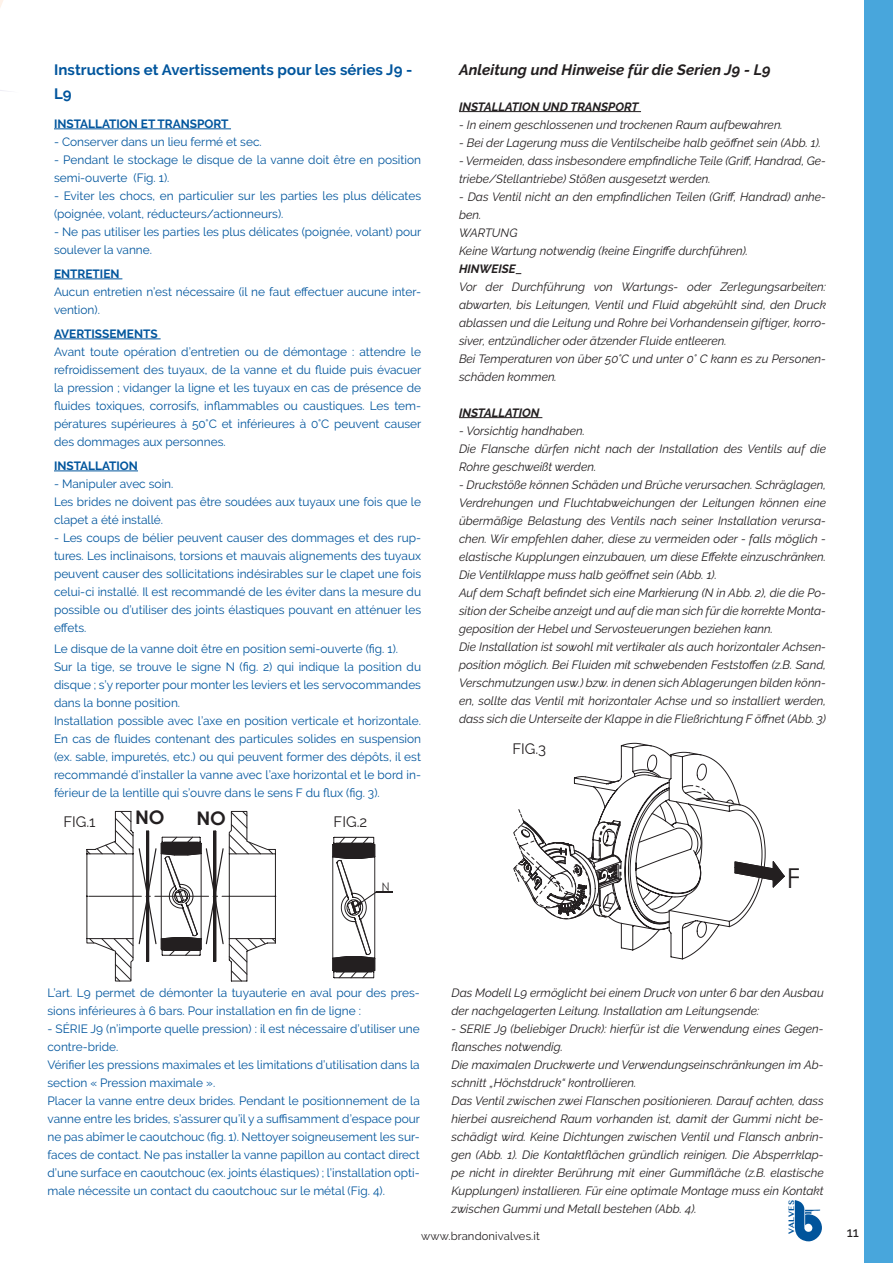
<style>
.page{position:relative;width:893px;height:1263px;background:#fff}
.page>*{position:absolute;margin:0;border:0;box-sizing:border-box;transform-origin:0 0}
.t1{font:27.45px "Century Gothic";color:#231f20}
.t2{font:700 18.75px "Century Gothic";color:#231f20}
.t3{font:700 15px/24px "Raleway";letter-spacing:.005em;color:#01559d}
.t4{font:italic 700 15px "Raleway";letter-spacing:.005em;color:#231f20}
.t5{font:15px "Raleway";color:#231f20}
.t6{font:500 13.5px "Raleway";color:#231f20}
.t7{font:italic 12px/18px "Raleway";color:#231f20}
.t8{font:12px/18px "Raleway";color:#01559d}
.t9{font:700 12px "Raleway";color:#01559d}
.t10{font:italic 700 12px "Raleway";color:#231f20}
.t11{font:11.85px "Century Gothic";color:#231f20;scale:.88 1}
.t12{font:11.25px "Raleway";letter-spacing:.01em;color:#231f20}
.t13{font:700 7.8px "Lao MN";color:#01549b}
</style>
<div class="page">
<svg style="left:0;top:0;width:10px;height:92px"></svg>
<svg style="left:794px;top:1200px;width:28px;height:41px"></svg>
<div style="left:864px;top:0;width:29px;height:1263px;background:#48a6dc"></div>
<hr style="left:54px;top:129px;width:177px;height:1px;background:#01559d">
<hr style="left:54px;top:279px;width:68px;height:1px;background:#01559d">
<hr style="left:54px;top:339px;width:107px;height:1px;background:#01559d">
<hr style="left:54px;top:471px;width:84px;height:1px;background:#01559d">
<hr style="left:459px;top:111px;width:182px;height:1px;background:#231f20">
<hr style="left:459px;top:417px;width:83px;height:1px;background:#231f20">
<svg style="left:332px;top:836px;width:61px;height:143px"></svg>
<svg style="left:86px;top:810px;width:191px;height:172px"></svg>
<svg style="left:620px;top:742px;width:96px;height:218px"></svg>
<svg style="left:513px;top:743px;width:272px;height:187px"></svg>
<p class="t3" style="left:54px;top:57px;width:360px">Instructions et Avertissements pour les séries J9 -<br>L9</p>
<p class="t9" style="left:54px;top:117px;width:176px">INSTALLATION ET TRANSPORT</p>
<p class="t8" style="left:54px;top:133px;width:209px">- Conserver dans un lieu fermé et sec.</p>
<p class="t8" style="left:54px;top:151px;width:369px">- Pendant le stockage le disque de la vanne doit être en position semi-ouverte (Fig. 1).</p>
<p class="t8" style="left:54px;top:187px;width:369px">- Eviter les chocs, en particulier sur les parties les plus délicates (poignée, volant, réducteurs/actionneurs).</p>
<p class="t8" style="left:54px;top:223px;width:369px">- Ne pas utiliser les parties les plus délicates (poignée, volant) pour soulever la vanne.</p>
<p class="t9" style="left:54px;top:267px;width:67px">ENTRETIEN</p>
<p class="t8" style="left:54px;top:283px;width:369px">Aucun entretien n’est nécessaire (il ne faut effectuer aucune inter&shy;vention).</p>
<p class="t9" style="left:54px;top:327px;width:105px">AVERTISSEMENTS</p>
<p class="t8" style="left:54px;top:343px;width:369px;text-align:justify">Avant toute opération d’entretien ou de démontage : attendre le refroidissement des tuyaux, de la vanne et du fluide puis évacuer la pression ; vidanger la ligne et les tuyaux en cas de présence de fluides toxiques, corrosifs, inflammables ou caustiques. Les tem&shy;pératures supérieures à 50°C et inférieures à 0°C peuvent causer des dommages aux personnes.</p>
<p class="t9" style="left:54px;top:459px;width:86px">INSTALLATION</p>
<p class="t8" style="left:54px;top:475px;width:121px">- Manipuler avec soin.</p>
<p class="t8" style="left:54px;top:493px;width:369px">Les brides ne doivent pas être soudées aux tuyaux une fois que le clapet a été installé.</p>
<p class="t8" style="left:54px;top:529px;width:369px;text-align:justify">- Les coups de bélier peuvent causer des dommages et des rup&shy;tures. Les inclinaisons, torsions et mauvais alignements des tuyaux peuvent causer des sollicitations indésirables sur le clapet une fois celui-ci installé. Il est recommandé de les éviter dans la mesure du possible ou d’utiliser des joints élastiques pouvant en atténuer les effets.</p>
<p class="t8" style="left:54px;top:640px;width:346px">Le disque de la vanne doit être en position semi-ouverte (fig. 1).</p>
<p class="t8" style="left:54px;top:658px;width:369px;text-align:justify">Sur la tige, se trouve le signe N (fig. 2) qui indique la position du disque ; s’y reporter pour monter les leviers et les servocommandes dans la bonne position.</p>
<p class="t8" style="left:54px;top:712px;width:369px;text-align:justify">Installation possible avec l’axe en position verticale et horizontale.<br>En cas de fluides contenant des particules solides en suspension (ex. sable, impuretés, etc.) ou qui peuvent former des dépôts, il est recommandé d’installer la vanne avec l’axe horizontal et le bord in&shy;férieur de la lentille qui s’ouvre dans le sens F du flux (fig. 3).</p>
<p class="t2" style="left:135px;top:805px;width:31px">NO</p>
<p class="t2" style="left:196px;top:806px;width:31px">NO</p>
<p class="t5" style="left:63px;top:812px;width:34px">FIG.1</p>
<p class="t5" style="left:334px;top:812px;width:35px">FIG.2</p>
<p class="t11" style="left:382px;top:879px;width:10px">N</p>
<p class="t4" style="left:459px;top:61px;width:313px">Anleitung und Hinweise für die Serien J9 - L9</p>
<p class="t10" style="left:459px;top:100px;width:181px">INSTALLATION UND TRANSPORT</p>
<p class="t7" style="left:459px;top:115px;width:325px">- In einem geschlossenen und trockenen Raum aufbewahren.</p>
<p class="t7" style="left:459px;top:133px;width:364px">- Bei der Lagerung muss die Ventilscheibe halb geöffnet sein (Abb. 1).</p>
<p class="t7" style="left:459px;top:151px;width:369px">- Vermeiden, dass insbesondere empfindliche Teile (Griff, Handrad, Ge&shy;triebe/Stellantriebe) Stößen ausgesetzt werden.</p>
<p class="t7" style="left:459px;top:187px;width:369px">- Das Ventil nicht an den empfindlichen Teilen (Griff, Handrad) anhe&shy;ben.</p>
<p class="t7" style="left:459px;top:223px;width:60px">WARTUNG</p>
<p class="t7" style="left:459px;top:241px;width:291px">Keine Wartung notwendig (keine Eingriffe durchführen).</p>
<p class="t10" style="left:459px;top:262px;width:58px">HINWEISE</p>
<p class="t7" style="left:459px;top:277px;width:369px;text-align:justify">Vor der Durchführung von Wartungs- oder Zerlegungsarbeiten: abwarten, bis Leitungen, Ventil und Fluid abgekühlt sind, den Druck ablassen und die Leitung und Rohre bei Vorhandensein giftiger, korro&shy;siver, entzündlicher oder ätzender Fluide entleeren.</p>
<p class="t7" style="left:459px;top:349px;width:369px">Bei Temperaturen von über 50°C und unter 0° C kann es zu Personen&shy;schäden kommen.</p>
<p class="t10" style="left:459px;top:406px;width:82px">INSTALLATION</p>
<p class="t7" style="left:459px;top:421px;width:127px">- Vorsichtig handhaben.</p>
<p class="t7" style="left:459px;top:439px;width:369px">Die Flansche dürfen nicht nach der Installation des Ventils auf die<br>Rohre geschweißt werden.</p>
<p class="t7" style="left:459px;top:475px;width:369px;text-align:justify">- Druckstöße können Schäden und Brüche verursachen. Schräglagen, Verdrehungen und Fluchtabweichungen der Leitungen können eine übermäßige Belastung des Ventils nach seiner Installation verursa&shy;chen. Wir empfehlen daher, diese zu vermeiden oder - falls möglich - elastische Kupplungen einzubauen, um diese Effekte einzuschränken.<br>Die Ventilklappe muss halb geöffnet sein (Abb. 1).</p>
<p class="t7" style="left:459px;top:583px;width:369px;text-align:justify">Auf dem Schaft befindet sich eine Markierung (N in Abb. 2), die die Po&shy;sition der Scheibe anzeigt und auf die man sich für die korrekte Monta&shy;geposition der Hebel und Servosteuerungen beziehen kann.</p>
<p class="t7" style="left:459px;top:637px;width:369px;text-align:justify">Die Installation ist sowohl mit vertikaler als auch horizontaler Achsen&shy;position möglich. Bei Fluiden mit schwebenden Feststoffen (z.B. Sand, Verschmutzungen usw.) bzw. in denen sich Ablagerungen bilden könn&shy;en, sollte das Ventil mit horizontaler Achse und so installiert werden, dass sich die Unterseite der Klappe in die Fließrichtung F öffnet (Abb. 3)</p>
<p class="t5" style="left:512px;top:740px;width:35px">FIG.3</p>
<p class="t1" style="left:787px;top:861px;width:15px">F</p>
<p class="t7" style="left:451px;top:984px;width:374px">Das Modell L9 ermöglicht bei einem Druck von unter 6 bar den Ausbau der nachgelagerten Leitung. Installation am Leitungsende:</p>
<p class="t7" style="left:451px;top:1020px;width:374px">- SERIE J9 (beliebiger Druck): hierfür ist die Verwendung eines Gegen&shy;flansches notwendig.</p>
<p class="t7" style="left:451px;top:1056px;width:374px">Die maximalen Druckwerte und Verwendungseinschränkungen im Ab&shy;schnitt „Höchstdruck“ kontrollieren.</p>
<p class="t7" style="left:451px;top:1092px;width:374px;text-align:justify">Das Ventil zwischen zwei Flanschen positionieren. Darauf achten, dass hierbei ausreichend Raum vorhanden ist, damit der Gummi nicht be&shy;schädigt wird. Keine Dichtungen zwischen Ventil und Flansch anbrin&shy;gen (Abb. 1). Die Kontaktflächen gründlich reinigen. Die Absperrklap&shy;pe nicht in direkter Berührung mit einer Gummifläche (z.B. elastische Kupplungen) installieren. Für eine optimale Montage muss ein Kontakt zwischen Gummi und Metall bestehen (Abb. 4).</p>
<p class="t8" style="left:47px;top:984px;width:374px">L’art. L9 permet de démonter la tuyauterie en aval pour des pres&shy;sions inférieures à 6 bars. Pour installation en fin de ligne :</p>
<p class="t8" style="left:47px;top:1020px;width:374px">- SÉRIE J9 (n’importe quelle pression) : il est nécessaire d’utiliser une contre-bride.</p>
<p class="t8" style="left:47px;top:1056px;width:374px">Vérifier les pressions maximales et les limitations d’utilisation dans la section « Pression maximale ».</p>
<p class="t8" style="left:47px;top:1092px;width:374px;text-align:justify">Placer la vanne entre deux brides. Pendant le positionnement de la vanne entre les brides, s’assurer qu’il y a suffisamment d’espace pour ne pas abîmer le caoutchouc (fig. 1). Nettoyer soigneusement les sur&shy;faces de contact. Ne pas installer la vanne papillon au contact direct d’une surface en caoutchouc (ex. joints élastiques) ; l’installation opti&shy;male nécessite un contact du caoutchouc sur le métal (Fig. 4).</p>
<p class="t13" style="left:786px;top:1233px;width:35px;rotate:-90deg">VALVES</p>
<p class="t12" style="left:421px;top:1229px;width:120px">www.brandonivalves.it</p>
<p class="t6" style="left:847px;top:1225px;width:14px">11</p>
</div>
